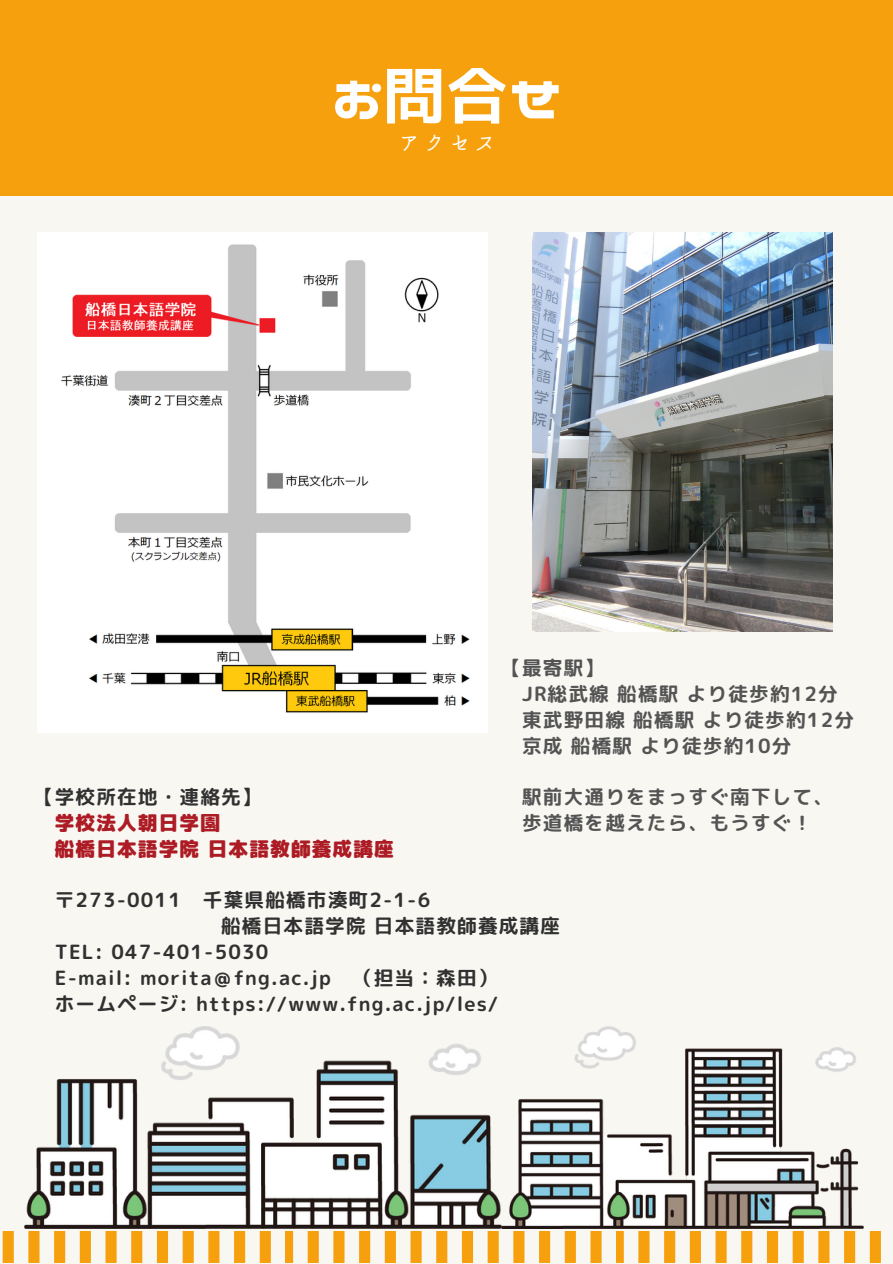
<style>
.page{position:relative;width:893px;height:1264px;background:#fff}
.page>*{position:absolute;margin:0;border:0;box-sizing:border-box;transform-origin:0 0}
.t1{font:62.85px "Nico Kaku";color:#fff}
.t2{font:19.8px "irohakaku C";color:#fff}
.t3{font:19.65px "rounded mplus 1 p bold";letter-spacing:.06em;color:#313131}
.t4{font:19.65px/25.8px "rounded mplus 1 p bold";letter-spacing:.06em;color:#545454}
.t5{font:19.65px "rounded mplus 1 p black";letter-spacing:.06em;color:#ad1b24}
</style>
<div class="page">
<div style="left:0;top:0;width:892px;height:1263px;background:#f8f7f2"></div>
<div style="left:0;top:0;width:892px;height:195px;background:#f7a00d"></div>
<svg style="left:2px;top:1231px;width:269px;height:31px"></svg>
<svg style="left:285px;top:1231px;width:317px;height:31px"></svg>
<svg style="left:616px;top:1231px;width:265px;height:31px"></svg>
<img style="left:24px;top:1026px;width:839px;height:202px">
<img style="left:533px;top:233px;width:299px;height:398px">
<img style="left:38px;top:233px;width:449px;height:499px">
<p class="t1" style="left:332px;top:64px;width:231px">お問合せ</p>
<p class="t2" style="left:399px;top:128px;width:98px">アクセス</p>
<p class="t4" style="left:522px;top:654px;width:333px;text-indent:-21px">【最寄駅】<br>JR総武線船橋駅より徒歩約12分東武野田線船橋駅より徒歩約12分京成船橋駅より徒歩約10分</p>
<p class="t4" style="left:522px;top:784px;width:312px">駅前大通りをまっすぐ南下して、</p>
<p class="t4" style="left:522px;top:810px;width:291px">歩道橋を越えたら、もうすぐ！</p>
<p class="t3" style="left:34px;top:782px;width:229px">【学校所在地・連絡先】</p>
<p class="t5" style="left:55px;top:808px;width:167px">学校法人朝日学園</p>
<p class="t5" style="left:55px;top:834px;width:340px">船橋日本語学院日本語教師養成講座</p>
<h3 class="t3" style="left:55px;top:886px;width:377px">〒273-0011 千葉県船橋市湊町2-1-6</h3>
<p class="t3" style="left:221px;top:912px;width:340px">船橋日本語学院日本語教師養成講座</p>
<p class="t3" style="left:55px;top:938px;width:215px">TEL: 047-401-5030</p>
<p class="t3" style="left:55px;top:963px;width:444px">E-mail: morita＠fng.ac.jp （担当：森田）</p>
<p class="t3" style="left:55px;top:989px;width:445px">ホームページ: https://www.fng.ac.jp/les/</p>
</div>
